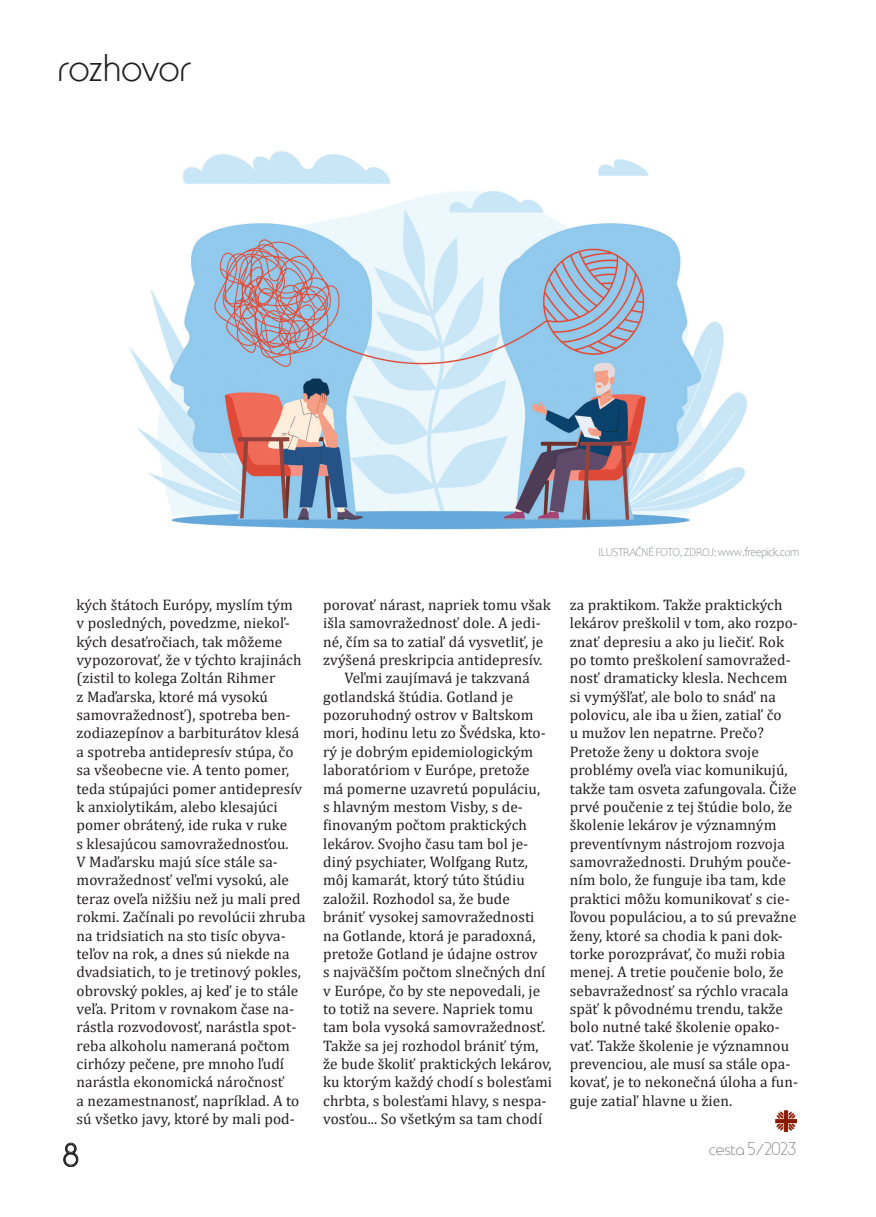
<style>
.page{position:relative;width:876px;height:1217px;background:#fff}
.page>*{position:absolute;margin:0;border:0;box-sizing:border-box;transform-origin:0 0}
.t1{font:36px "Time Burner";letter-spacing:-.05em;color:#231f20}
.t2{font:27px "Time Burner";color:#231f20}
.Normálny__webový{font:15.3px/18.3px "Cambria";letter-spacing:.005em;color:#231f20}
.Normálny{font:15.3px/18.3px "Cambria";letter-spacing:.005em;color:#231f20}
.t3{font:15px "Time Burner";letter-spacing:-.03em;color:#8b8d90}
.t4{font:300 12px "Candara";letter-spacing:-.05em;color:#7e8083;scale:.94 1}
</style>
<div class="page">
<svg style="left:63px;top:1142px;width:16px;height:24px"></svg>
<img style="left:129px;top:151px;width:618px;height:379px">
<img style="left:776px;top:1110px;width:21px;height:21px">
<p class="t1" style="left:60px;top:40px;width:136px">rozhovor</p>
<p class="Normálny" style="left:77px;top:595px;width:230px">kých štátoch Európy, myslím tým<br>v posledných, povedzme, niekoľ&shy;kých desaťročiach, tak môžeme vypozorovať, že v týchto krajinách (zistil to kolega Zoltán Rihmer<br>z Maďarska, ktoré má vysokú samovražednosť), spotreba ben&shy;zodiazepínov a barbiturátov klesá a spotreba antidepresív stúpa, čo sa všeobecne vie. A tento pomer, teda stúpajúci pomer antidepresív k anxiolytikám, alebo klesajúci pomer obrátený, ide ruka v ruke<br>s klesajúcou samovražednosťou.<br>V Maďarsku majú síce stále sa&shy;movražednosť veľmi vysokú, ale teraz oveľa nižšiu než ju mali pred rokmi. Začínali po revolúcii zhruba na tridsiatich na sto tisíc obyva&shy;teľov na rok, a dnes sú niekde na dvadsiatich, to je tretinový pokles, obrovský pokles, aj keď je to stále veľa. Pritom v rovnakom čase na&shy;rástla rozvodovosť, narástla spot&shy;reba alkoholu nameraná počtom cirhózy pečene, pre mnoho ľudí narástla ekonomická náročnosť<br>a nezamestnanosť, napríklad. A to sú všetko javy, ktoré by mali pod-</p>
<p class="Normálny" style="left:323px;top:595px;width:229px">porovať nárast, napriek tomu však išla samovražednosť dole. A jedi&shy;né, čím sa to zatiaľ dá vysvetliť, je zvýšená preskripcia antidepresív.</p>
<p class="Normálny__webový" style="left:323px;top:668px;width:231px;text-indent:21px">Veľmi zaujímavá je takzvaná gotlandská štúdia. Gotland je pozoruhodný ostrov v Baltskom mori, hodinu letu zo Švédska, kto&shy;rý je dobrým epidemiologickým laboratóriom v Európe, pretože má pomerne uzavretú populáciu,<br>s hlavným mestom Visby, s de&shy;finovaným počtom praktických lekárov. Svojho času tam bol je&shy;diný psychiater, Wolfgang Rutz, môj kamarát, ktorý túto štúdiu založil. Rozhodol sa, že bude brániť vysokej samovražednosti na Gotlande, ktorá je paradoxná, pretože Gotland je údajne ostrov<br>s najväčším počtom slnečných dní v Európe, čo by ste nepovedali, je to totiž na severe. Napriek tomu tam bola vysoká samovražednosť.<br>Takže sa jej rozhodol brániť tým, že bude školiť praktických lekárov, ku ktorým každý chodí s bolesťami chrbta, s bolesťami hlavy, s nespa&shy;vosťou... So všetkým sa tam chodí</p>
<p class="t4" style="left:598px;top:545px;width:216px">ILUSTRAČNÉ FOTO, ZDROJ: www.freepick.com</p>
<p class="Normálny__webový" style="left:570px;top:595px;width:230px">za praktikom. Takže praktických lekárov preškolil v tom, ako rozpo&shy;znať depresiu a ako ju liečiť. Rok po tomto preškolení samovražed&shy;nosť dramaticky klesla. Nechcem si vymýšľať, ale bolo to snáď na polovicu, ale iba u žien, zatiaľ čo<br>u mužov len nepatrne. Prečo?<br>Pretože ženy u doktora svoje problémy oveľa viac komunikujú, takže tam osveta zafungovala. Čiže prvé poučenie z tej štúdie bolo, že školenie lekárov je významným preventívnym nástrojom rozvoja samovražednosti. Druhým pouče&shy;ním bolo, že funguje iba tam, kde praktici môžu komunikovať s cie&shy;ľovou populáciou, a to sú prevažne ženy, ktoré sa chodia k pani dok&shy;torke porozprávať, čo muži robia menej. A tretie poučenie bolo, že sebavražednosť sa rýchlo vracala späť k pôvodnému trendu, takže bolo nutné také školenie opako&shy;vať. Takže školenie je významnou prevenciou, ale musí sa stále opa&shy;kovať, je to nekonečná úloha a fun&shy;guje zatiaľ hlavne u žien.</p>
<h2 class="t2" style="left:64px;top:1135px;width:18px">8</h2>
<p class="t3" style="left:709px;top:1137px;width:89px">cesta 5/2023</p>
</div>
